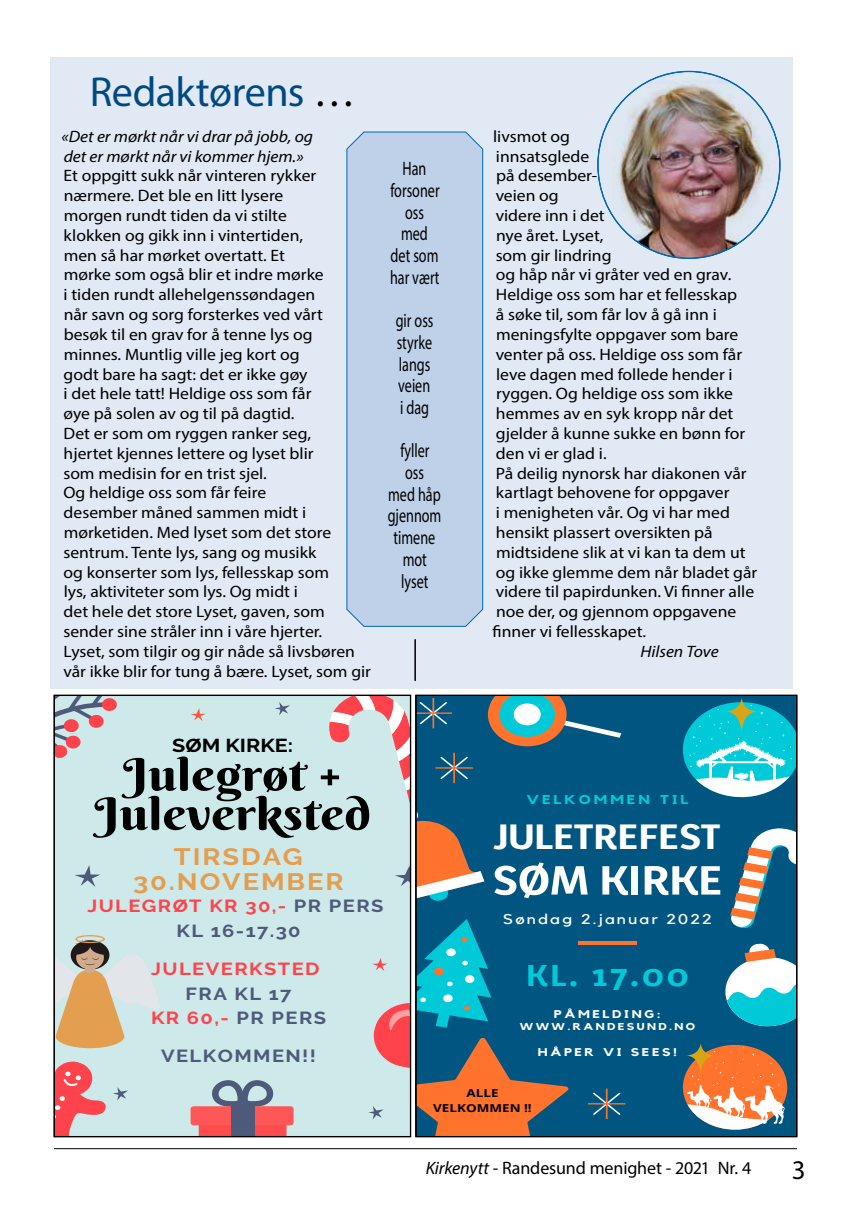
<style>
.page{position:relative;width:851px;height:1221px;background:#fff}
.page>*{position:absolute;margin:0;border:0;box-sizing:border-box;transform-origin:0 0}
.t1{font:44.85px/39.3px "Berkshire Swash";color:#000;text-align:center;scale:1.15 1}
.t2{font:43.05px "Yaldevi Colombo Bold 1";color:#fff;scale:1.23 1}
.t3{font:42px "Myriad Pro";letter-spacing:-.015em;color:#004a81}
.t4{font:37.35px "Yaldevi Colombo Bold 1";color:#fff;scale:1.23 1}
.t5{font:31.95px "Yaldevi Colombo Bold 1";color:#00cad7;scale:1.23 1}
.t6{font:27px "Myriad Pro";color:#000}
.t7{font:700 23.7px/25.2px "Raleway";letter-spacing:.07em;color:#e39e50;text-align:center;scale:1.15 1}
.t8{font:19.5px/21.8px "Myriad Pro";color:#000;text-align:center;scale:.73 1}
.t9{font:700 18.75px "Raleway";color:#000;scale:1.15 1}
.t10{font:18px "Myriad Pro";letter-spacing:-.01em;color:#000}
.t11{font:700 17.4px/24.8px "Raleway";letter-spacing:.07em;color:#4e5a7a;text-align:center;scale:1.15 1}
.t12{font:700 17.4px "Raleway";letter-spacing:.07em;color:#ff434c;scale:1.15 1}
.t13{font:16.5px/19.8px "Myriad Pro";color:#000;scale:1.07 1}
.t14{font:italic 16.5px/19.8px "Myriad Pro";color:#000;scale:1.07 1}
.t15{font:14.1px "Kollektif";letter-spacing:.12em;color:#fff;scale:1.23 1}
.t16{font:700 12.75px "Kollektif";letter-spacing:.19em;color:#00cad7;scale:1.23 1}
.t17{font:700 11.1px "Kollektif";letter-spacing:.19em;color:#fff;scale:1.23 1}
.t18{font:700 10.95px/15.1px "Open Sans";color:#000;text-align:center;scale:1.23 1}
.t19{font:700 9.9px "Kollektif";letter-spacing:.19em;color:#fff;scale:1.23 1}
.s1{color:#000}
.s2{color:#ff434c}
.s3{font-style:italic}
</style>
<div class="page">
<hr style="left:54px;top:1148px;width:742px;height:1px;background:#000">
<div style="left:50px;top:57px;width:742px;height:59px;background:#e0e9f4"></div>
<div style="left:50px;top:117px;width:742px;height:572px;background:#e0e9f4"></div>
<hr style="left:414px;top:639px;width:1px;height:41px;background:#000">
<div style="left:346px;top:131px;width:137px;height:495px;background:#bed1e8"></div>
<img style="left:598px;top:71px;width:181px;height:187px">
<svg style="left:415px;top:695px;width:379px;height:441px;background:#2c6d84"></svg>
<svg style="left:56px;top:695px;width:355px;height:441px;background:#cddad9"></svg>
<div style="left:54px;top:695px;width:356px;height:441px;border:1px solid #000"></div>
<h3 class="t3" style="left:90px;top:66px;width:267px">Redaktørens <span class="s1">…</span></h3>
<p class="t14" style="left:61px;top:126px;width:236px">«Det er mørkt når vi drar på jobb, og det er mørkt når vi kommer hjem.»</p>
<p class="t13" style="left:63px;top:166px;width:289px">Et oppgitt sukk når vinteren rykker nærmere. Det ble en litt lysere<br>morgen rundt tiden da vi stilte<br>klokken og gikk inn i vintertiden,<br>men så har mørket overtatt. Et<br>mørke som også blir et indre mørke<br>i tiden rundt allehelgenssøndagen<br>når savn og sorg forsterkes ved vårt<br>besøk til en grav for å tenne lys og minnes. Muntlig ville jeg kort og<br>godt bare ha sagt: det er ikke gøy<br>i det hele tatt! Heldige oss som får<br>øye på solen av og til på dagtid.<br>Det er som om ryggen ranker seg,<br>hjertet kjennes lettere og lyset blir<br>som medisin for en trist sjel.<br>Og heldige oss som får feire<br>desember måned sammen midt i mørketiden. Med lyset som det store sentrum. Tente lys, sang og musikk<br>og konserter som lys, fellesskap som<br>lys, aktiviteter som lys. Og midt i<br>det hele det store Lyset, gaven, som sender sine stråler inn i våre hjerter.<br>Lyset, som tilgir og gir nåde så livsbøren vår ikke blir for tung å bære. Lyset, som gir</p>
<p class="t8" style="left:390px;top:157px;width:69px">Han forsoner oss med det som har vært</p>
<p class="t8" style="left:396px;top:309px;width:53px;text-align:left">gir oss styrke langs veien i dag</p>
<p class="t8" style="left:387px;top:439px;width:75px">fyller<br>oss<br>med håp gjennom timene mot lyset</p>
<p class="t9" style="left:172px;top:734px;width:107px">SØM KIRKE:</p>
<h1 class="t1" style="left:94px;top:754px;width:242px">Julegrøt +<br>Juleverksted</h1>
<h3 class="t7" style="left:133px;top:843px;width:184px">TIRSDAG<br>30.NOVEMBER</h3>
<p class="t11" style="left:87px;top:893px;width:259px"><span class="s2">JULEGRØT KR 30,-</span> PR PERS<br>KL 16-17.30</p>
<p class="t12" style="left:151px;top:958px;width:148px">JULEVERKSTED</p>
<p class="t11" style="left:151px;top:981px;width:154px">FRA KL 17<br><span class="s2">KR 60,-</span> PR PERS</p>
<p class="t11" style="left:161px;top:1043px;width:136px">VELKOMMEN!!</p>
<p class="t13" style="left:492px;top:126px;width:249px">livsmot og<br>innsatsglede<br>på desember-<br>veien og<br>videre inn i det<br>nye året. Lyset,<br>som gir lindring<br>og håp når vi gråter ved en grav.<br>Heldige oss som har et fellesskap<br>å søke til, som får lov å gå inn i meningsfylte oppgaver som bare venter på oss. Heldige oss som får leve dagen med follede hender i ryggen. Og heldige oss som ikke hemmes av en syk kropp når det gjelder å kunne sukke en bønn for den vi er glad i.<br>På deilig nynorsk har diakonen vår kartlagt behovene for oppgaver<br>i menigheten vår. Og vi har med hensikt plassert oversikten på midtsidene slik at vi kan ta dem ut og ikke glemme dem når bladet går videre til papirdunken. Vi finner alle noe der, og gjennom oppgavene finner vi fellesskapet.</p>
<p class="t14" style="left:640px;top:641px;width:75px">Hilsen Tove</p>
<p class="t16" style="left:526px;top:792px;width:133px">VELKOMMEN TIL</p>
<h3 class="t4" style="left:494px;top:813px;width:185px">JULETREFEST</h3>
<h2 class="t2" style="left:492px;top:853px;width:188px">SØM KIRKE</h2>
<p class="t15" style="left:503px;top:910px;width:171px">Søndag 2.januar 2022</p>
<h3 class="t5" style="left:526px;top:955px;width:133px">KL. 17.00</h3>
<p class="t17" style="left:554px;top:1007px;width:88px">PÅMELDING:</p>
<p class="t19" style="left:520px;top:1020px;width:144px">WWW.RANDESUND.NO</p>
<p class="t17" style="left:537px;top:1045px;width:115px">HÅPER VI SEES!</p>
<p class="t18" style="left:433px;top:1085px;width:82px">ALLE<br>VELKOMMEN !!</p>
<p class="t10" style="left:425px;top:1156px;width:327px"><span class="s3">Kirkenytt</span> - Randesund menighet - 2021 Nr. 4</p>
<h3 class="t6" style="left:791px;top:1152px;width:15px">3</h3>
</div>
